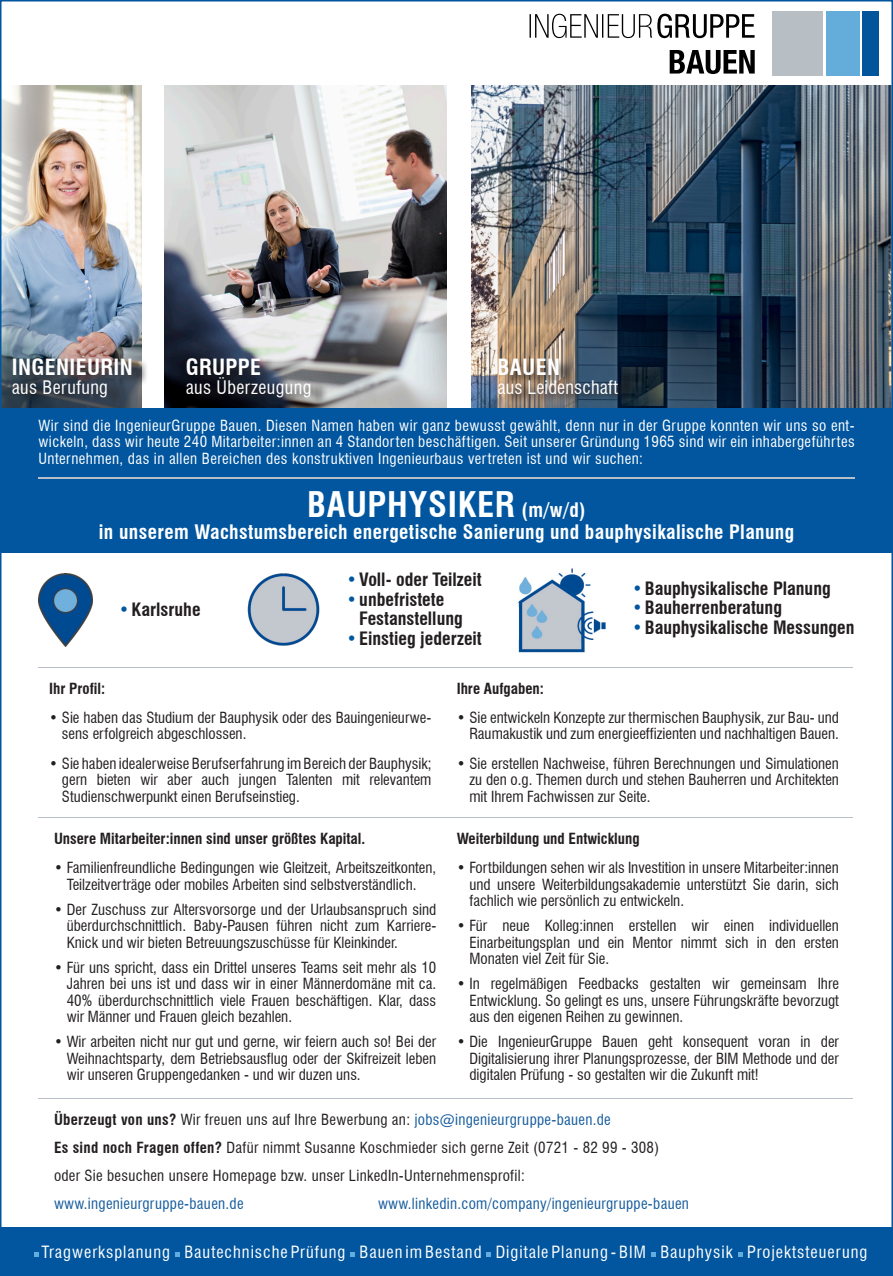
<style>
.page{position:relative;width:893px;height:1276px;background:#fff}
.page>*{position:absolute;margin:0;border:0;box-sizing:border-box;transform-origin:0 0}
.t1{font:700 condensed 34.5px "Swiss 721 BT";letter-spacing:.02em;color:#fff}
.t2{font:700 condensed 21.9px "Swiss 721 BT";letter-spacing:.02em;color:#fff}
.t3{font:700 condensed 19.5px "Swiss 721 BT";letter-spacing:.02em;color:#fff}
.t4{font:condensed 18.15px "Swiss 721 BT";letter-spacing:.02em;color:#fff}
.t5{font:700 condensed 18px/19.5px "Swiss 721 BT";color:#231f20}
.t6{font:condensed 16.5px "Swiss 721 BT";letter-spacing:.06em;color:#fff}
.t7{font:condensed 15px/16.5px "Swiss 721 BT";color:#231f20;text-align:justify}
.t8{font:condensed 15px/16.5px "Swiss 721 BT";letter-spacing:.03em;color:#fff;text-align:justify}
.t9{font:condensed 15px "Swiss 721 BT";letter-spacing:.02em;color:#231f20}
.t10{font:700 condensed 15px "Swiss 721 BT";color:#231f20}
.t11{font:condensed 15px "Swiss 721 BT";letter-spacing:.02em;color:#175d9e}
.s1{font-size:19.5px}
.s2{color:#01569f}
.s3{font-weight:700}
.s4{color:#175d9e}
</style>
<div class="page">
<div style="left:0;top:1227px;width:893px;height:49px;background:#01569f"></div>
<img style="left:3px;top:86px;width:139px;height:322px">
<img style="left:164px;top:86px;width:283px;height:322px">
<img style="left:471px;top:86px;width:419px;height:322px">
<div style="left:17px;top:357px;width:132px;height:30px;background:#231f20;opacity:.75"></div>
<svg style="left:18px;top:377px;width:107px;height:29px;background:#303b48"></svg>
<div style="left:191px;top:357px;width:86px;height:30px;background:#231f20;opacity:.75"></div>
<svg style="left:192px;top:373px;width:136px;height:33px;background:#3a3c45"></svg>
<div style="left:503px;top:358px;width:73px;height:29px;background:#231f20;opacity:.75"></div>
<svg style="left:504px;top:377px;width:131px;height:26px;background:#5a5c5e"></svg>
<div style="left:862px;top:11px;width:17px;height:65px;background:#03559b"></div>
<div style="left:826px;top:11px;width:33px;height:65px;background:#64acd9"></div>
<div style="left:773px;top:11px;width:50px;height:65px;background:#b7bfc5"></div>
<svg style="left:530px;top:14px;width:225px;height:24px"></svg>
<svg style="left:670px;top:50px;width:85px;height:24px"></svg>
<div style="left:0;top:408px;width:893px;height:145px;background:#01569f"></div>
<svg style="left:34px;top:1252px;width:4px;height:4px"></svg>
<svg style="left:175px;top:1252px;width:4px;height:4px"></svg>
<svg style="left:350px;top:1252px;width:5px;height:4px"></svg>
<svg style="left:486px;top:1252px;width:5px;height:4px"></svg>
<svg style="left:651px;top:1252px;width:4px;height:4px"></svg>
<svg style="left:738px;top:1252px;width:4px;height:4px"></svg>
<hr style="left:38px;top:478px;width:817px;height:1px;background:#b8bfc9">
<hr style="left:38px;top:817px;width:815px;height:1px;background:#b8bfc9">
<img style="left:518px;top:568px;width:88px;height:84px">
<img style="left:38px;top:573px;width:54px;height:73px">
<img style="left:247px;top:573px;width:73px;height:73px">
<hr style="left:38px;top:667px;width:815px;height:1px;background:#b8bfc9">
<hr style="left:38px;top:1098px;width:815px;height:1px;background:#b8bfc9">
<p class="t2" style="left:12px;top:354px;width:123px">INGENIEURIN</p>
<p class="t4" style="left:12px;top:377px;width:98px">aus Berufung</p>
<p class="t2" style="left:186px;top:354px;width:77px">GRUPPE</p>
<p class="t4" style="left:186px;top:377px;width:127px">aus Überzeugung</p>
<p class="t2" style="left:497px;top:354px;width:64px">BAUEN</p>
<p class="t4" style="left:497px;top:377px;width:122px">aus Leidenschaft</p>
<p class="t8" style="left:38px;top:417px;width:818px">Wir sind die IngenieurGruppe Bauen. Diesen Namen haben wir ganz bewusst gewählt, denn nur in der Gruppe konnten wir uns so ent&shy;wickeln, dass wir heute 240 Mitarbeiter:innen an 4 Standorten beschäftigen. Seit unserer Gründung 1965 sind wir ein inhabergeführtes Unternehmen, das in allen Bereichen des konstruktiven Ingenieurbaus vertreten ist und wir suchen:</p>
<p class="t1" style="left:307px;top:483px;width:280px">BAUPHYSIKER <span class="s1">(m/w/d)</span></p>
<p class="t3" style="left:99px;top:520px;width:697px">in unserem Wachstumsbereich energetische Sanierung und bauphysikalische Planung</p>
<p class="t5" style="left:119px;top:599px;width:83px"><span class="s2">•</span>Karlsruhe</p>
<p class="t5" style="left:347px;top:570px;width:137px"><span class="s2">•</span>Voll- oder Teilzeit</p>
<p class="t5" style="left:359px;top:589px;width:105px;text-indent:-13px"><span class="s2">•</span>unbefristete<br>Festanstellung</p>
<p class="t5" style="left:347px;top:628px;width:137px"><span class="s2">•</span>Einstieg jederzeit</p>
<p class="t5" style="left:632px;top:578px;width:200px"><span class="s2">•</span>Bauphysikalische Planung</p>
<p class="t5" style="left:632px;top:598px;width:151px"><span class="s2">•</span>Bauherrenberatung</p>
<p class="t5" style="left:632px;top:617px;width:224px"><span class="s2">•</span>Bauphysikalische Messungen</p>
<p class="t10" style="left:49px;top:679px;width:58px">Ihr Profil:</p>
<p class="t7" style="left:62px;top:709px;width:371px;text-indent:-13px">• Sie haben das Studium der Bauphysik oder des Bauingenieurwe&shy;sens erfolgreich abgeschlossen.</p>
<p class="t7" style="left:62px;top:755px;width:371px;text-indent:-13px">• Sie haben idealerweise Berufserfahrung im Bereich der Bauphysik; gern bieten wir aber auch jungen Talenten mit relevantem Studienschwerpunkt einen Berufseinstieg.</p>
<p class="t10" style="left:457px;top:679px;width:89px">Ihre Aufgaben:</p>
<p class="t7" style="left:457px;top:709px;width:384px;text-align:right">• Sie entwickeln Konzepte zur thermischen Bauphysik, zur Bau- und<br>Raumakustik und zum energieeffizienten und nachhaltigen Bauen.</p>
<p class="t7" style="left:469px;top:755px;width:371px;text-indent:-13px">• Sie erstellen Nachweise, führen Berechnungen und Simulationen zu den o.g. Themen durch und stehen Bauherren und Architekten mit Ihrem Fachwissen zur Seite.</p>
<p class="t10" style="left:54px;top:829px;width:313px">Unsere Mitarbeiter:innen sind unser größtes Kapital.</p>
<p class="t7" style="left:54px;top:859px;width:384px;text-align:center">• Familienfreundliche Bedingungen wie Gleitzeit, Arbeitszeitkonten,<br>Teilzeitverträge oder mobiles Arbeiten sind selbstverständlich.</p>
<p class="t7" style="left:67px;top:901px;width:371px;text-indent:-13px">• Der Zuschuss zur Altersvorsorge und der Urlaubsanspruch sind überdurchschnittlich. Baby-Pausen führen nicht zum Karriere-Knick und wir bieten Betreuungszuschüsse für Kleinkinder.</p>
<p class="t7" style="left:67px;top:959px;width:371px;text-indent:-13px">• Für uns spricht, dass ein Drittel unseres Teams seit mehr als 10<br>Jahren bei uns ist und dass wir in einer Männerdomäne mit ca.<br>40% überdurchschnittlich viele Frauen beschäftigen. Klar, dass wir Männer und Frauen gleich bezahlen.</p>
<p class="t7" style="left:67px;top:1033px;width:371px;text-indent:-13px">• Wir arbeiten nicht nur gut und gerne, wir feiern auch so! Bei der Weihnachtsparty, dem Betriebsausflug oder der Skifreizeit leben wir unseren Gruppengedanken - und wir duzen uns.</p>
<p class="t10" style="left:457px;top:829px;width:184px">Weiterbildung und Entwicklung</p>
<p class="t7" style="left:469px;top:859px;width:371px;text-indent:-13px">• Fortbildungen sehen wir als Investition in unsere Mitarbeiter:innen und unsere Weiterbildungsakademie unterstützt Sie darin, sich fachlich wie persönlich zu entwickeln.</p>
<p class="t7" style="left:469px;top:917px;width:371px;text-indent:-13px">• Für neue Kolleg:innen erstellen wir einen individuellen Einarbeitungsplan und ein Mentor nimmt sich in den ersten Monaten viel Zeit für Sie.</p>
<p class="t7" style="left:469px;top:975px;width:371px;text-indent:-13px">• In regelmäßigen Feedbacks gestalten wir gemeinsam Ihre Entwicklung. So gelingt es uns, unsere Führungskräfte bevorzugt aus den eigenen Reihen zu gewinnen.</p>
<p class="t7" style="left:469px;top:1033px;width:371px;text-indent:-13px">• Die IngenieurGruppe Bauen geht konsequent voran in der Digitalisierung ihrer Planungsprozesse, der BIM Methode und der digitalen Prüfung - so gestalten wir die Zukunft mit!</p>
<p class="t9" style="left:54px;top:1110px;width:558px"><span class="s3">Überzeugt von uns?</span> Wir freuen uns auf Ihre Bewerbung an: <span class="s4">jobs@ingenieurgruppe-bauen.de</span></p>
<p class="t9" style="left:54px;top:1138px;width:607px"><span class="s3">Es sind noch Fragen offen?</span> Dafür nimmt Susanne Koschmieder sich gerne Zeit (0721 - 82 99 - 308)</p>
<p class="t9" style="left:54px;top:1166px;width:472px">oder Sie besuchen unsere Homepage bzw. unser LinkedIn-Unternehmensprofil:</p>
<p class="t11" style="left:54px;top:1194px;width:191px">www.ingenieurgruppe-bauen.de</p>
<p class="t11" style="left:378px;top:1194px;width:312px">www.linkedin.com/company/ingenieurgruppe-bauen</p>
<p class="t6" style="left:41px;top:1242px;width:828px">Tragwerksplanung Bautechnische Prüfung Bauen im Bestand Digitale Planung - BIM Bauphysik Projektsteuerung</p>
</div>
